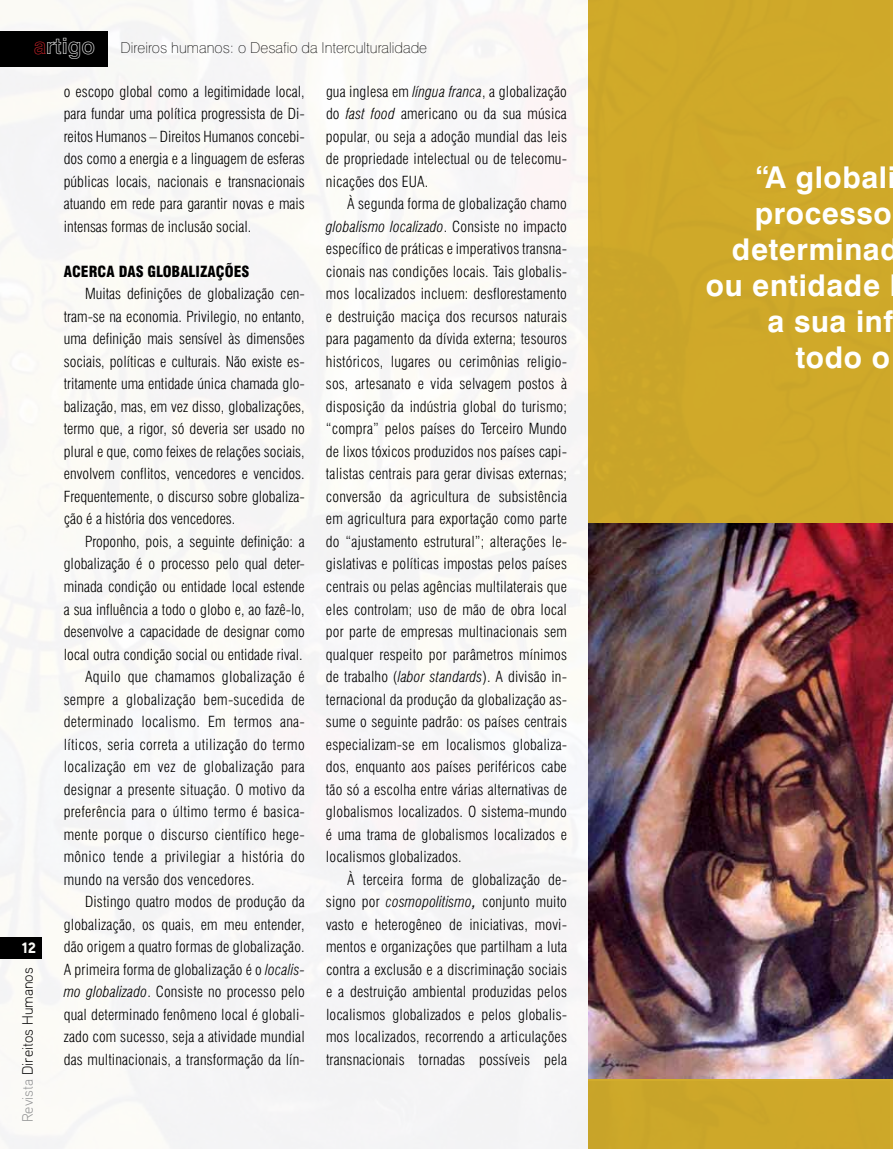
<style>
.page{position:relative;width:893px;height:1149px;background:#fff}
.page>*{position:absolute;margin:0;border:0;box-sizing:border-box;transform-origin:0 0}
.t1{font:700 30px "Swiss 721 BT";letter-spacing:.02em;color:#fff}
.t2{font:300 condensed 15px/22.5px "Swiss 721 BT";letter-spacing:.01em;color:#000;text-align:justify}
.t3{font:100 15px "Swiss 721 BT";color:#000}
.t4{font:300 15px "Aaux Pro";color:#000}
.t5{font:900 condensed 15px "Swiss 721 BT";color:#000}
.t6{font:900 15px "Aaux Pro";color:#fff}
.s1{font-family:"Swiss 721 BT Bold Outline";font-weight:400;font-size:22.5px;color:#d2232a}
.s2{font-family:"Swiss 721 BT Bold Outline";font-weight:400;font-size:22.5px;color:#fff}
.s3{color:#939598}
.s4{font-style:italic}
.s5{font-weight:400;font-style:italic;font-stretch:normal}
</style>
<div class="page">
<div style="left:0;top:0;width:588px;height:1148px;background:#f8f7f6"></div>
<div style="left:588px;top:0;width:305px;height:1148px;background:#d2ac2b"></div>
<img style="left:588px;top:523px;width:305px;height:555px">
<div style="left:0;top:31px;width:108px;height:35px;background:#000"></div>
<p class="t3" style="left:34px;top:38px;width:395px"><span class="s1">a</span><span class="s2">rtigo</span> Direiros humanos: o Desafio da Interculturalidade</p>
<p class="t6" style="left:22px;top:938px;width:16px">12</p>
<p class="t4" style="left:18px;top:1121px;width:156px;rotate:-90deg"><span class="s3">Revista</span> Direitos Humanos</p>
<p class="t2" style="left:64px;top:80px;width:242px">o escopo global como a legitimidade local, para fundar uma política progressista de Di&shy;reitos Humanos – Direitos Humanos concebi&shy;dos como a energia e a linguagem de esferas públicas locais, nacionais e transnacionais atuando em rede para garantir novas e mais intensas formas de inclusão social.</p>
<p class="t5" style="left:64px;top:262px;width:178px">ACERCA DAS GLOBALIZAÇÕES</p>
<p class="t2" style="left:64px;top:282px;width:242px;text-indent:21px">Muitas definições de globalização cen&shy;tram-se na economia. Privilegio, no entanto, uma definição mais sensível às dimensões sociais, políticas e culturais. Não existe es&shy;tritamente uma entidade única chamada glo&shy;balização, mas, em vez disso, globalizações, termo que, a rigor, só deveria ser usado no plural e que, como feixes de relações sociais, envolvem conflitos, vencedores e vencidos.<br>Frequentemente, o discurso sobre globaliza&shy;ção é a história dos vencedores.</p>
<p class="t2" style="left:85px;top:530px;width:221px">Proponho, pois, a seguinte definição: a</p>
<p class="t2" style="left:64px;top:552px;width:242px">globalização é o processo pelo qual deter-</p>
<p class="t2" style="left:64px;top:575px;width:242px">minada condição ou entidade local estende</p>
<p class="t2" style="left:64px;top:597px;width:242px">a sua influência a todo o globo e, ao fazê-lo,</p>
<p class="t2" style="left:64px;top:620px;width:242px">desenvolve a capacidade de designar como</p>
<p class="t2" style="left:64px;top:642px;width:240px">local outra condição social ou entidade rival.</p>
<p class="t2" style="left:85px;top:665px;width:221px">Aquilo que chamamos globalização é</p>
<p class="t2" style="left:64px;top:687px;width:242px">sempre a globalização bem-sucedida de</p>
<p class="t2" style="left:64px;top:710px;width:242px">determinado localismo. Em termos ana-</p>
<p class="t2" style="left:64px;top:732px;width:242px">líticos, seria correta a utilização do termo</p>
<p class="t2" style="left:64px;top:755px;width:242px">localização em vez de globalização para</p>
<p class="t2" style="left:64px;top:777px;width:242px">designar a presente situação. O motivo da</p>
<p class="t2" style="left:64px;top:800px;width:242px">preferência para o último termo é basica-</p>
<p class="t2" style="left:64px;top:822px;width:242px">mente porque o discurso científico hege-</p>
<p class="t2" style="left:64px;top:845px;width:242px">mônico tende a privilegiar a história do</p>
<p class="t2" style="left:64px;top:867px;width:192px">mundo na versão dos vencedores.</p>
<p class="t2" style="left:85px;top:890px;width:221px">Distingo quatro modos de produção da</p>
<p class="t2" style="left:64px;top:912px;width:242px">globalização, os quais, em meu entender,</p>
<p class="t2" style="left:64px;top:935px;width:242px">dão origem a quatro formas de globalização.</p>
<p class="t2" style="left:64px;top:957px;width:242px">A primeira forma de globalização é o <span class="s4">localis-</span></p>
<p class="t2" style="left:64px;top:980px;width:242px"><span class="s4">mo globalizado</span>. Consiste no processo pelo</p>
<p class="t2" style="left:64px;top:1002px;width:242px">qual determinado fenômeno local é globali-</p>
<p class="t2" style="left:64px;top:1025px;width:242px">zado com sucesso, seja a atividade mundial</p>
<p class="t2" style="left:64px;top:1047px;width:242px">das multinacionais, a transformação da lín-</p>
<p class="t2" style="left:326px;top:80px;width:242px">gua inglesa em <span class="s4">língua franca</span>, a globalização do <span class="s4">fast food</span> americano ou da sua música popular, ou seja a adoção mundial das leis de propriedade intelectual ou de telecomu&shy;nicações dos EUA.</p>
<p class="t2" style="left:326px;top:192px;width:242px;text-indent:21px">À segunda forma de globalização chamo <span class="s4">globalismo localizado</span>. Consiste no impacto específico de práticas e imperativos transna&shy;cionais nas condições locais. Tais globalis&shy;mos localizados incluem: desflorestamento e destruição maciça dos recursos naturais para pagamento da dívida externa; tesouros históricos, lugares ou cerimônias religio&shy;sos, artesanato e vida selvagem postos à disposição da indústria global do turismo; “compra” pelos países do Terceiro Mundo de lixos tóxicos produzidos nos países capi&shy;talistas centrais para gerar divisas externas; conversão da agricultura de subsistência em agricultura para exportação como parte do “ajustamento estrutural”; alterações le&shy;gislativas e políticas impostas pelos países centrais ou pelas agências multilaterais que eles controlam; uso de mão de obra local por parte de empresas multinacionais sem qualquer respeito por parâmetros mínimos de trabalho (<span class="s4">labor standards</span>). A divisão in&shy;ternacional da produção da globalização as&shy;sume o seguinte padrão: os países centrais especializam-se em localismos globaliza&shy;dos, enquanto aos países periféricos cabe tão só a escolha entre várias alternativas de globalismos localizados. O sistema-mundo é uma trama de globalismos localizados e localismos globalizados.</p>
<p class="t2" style="left:326px;top:867px;width:242px;text-indent:21px">À terceira forma de globalização de&shy;signo por <span class="s4">cosmopolitismo</span><span class="s5">,</span> conjunto muito vasto e heterogêneo de iniciativas, movi&shy;mentos e organizações que partilham a luta contra a exclusão e a discriminação sociais e a destruição ambiental produzidas pelos localismos globalizados e pelos globalis&shy;mos localizados, recorrendo a articulações transnacionais tornadas possíveis pela</p>
<h1 class="t1" style="left:756px;top:158px;width:142px">“A globali</h1>
<h1 class="t1" style="left:755px;top:194px;width:138px">processo</h1>
<h1 class="t1" style="left:732px;top:230px;width:168px">determinad</h1>
<h1 class="t1" style="left:706px;top:266px;width:176px">ou entidade</h1>
<h1 class="t1" style="left:767px;top:302px;width:135px">a sua infl</h1>
<h1 class="t1" style="left:796px;top:338px;width:96px">todo o</h1>
</div>
